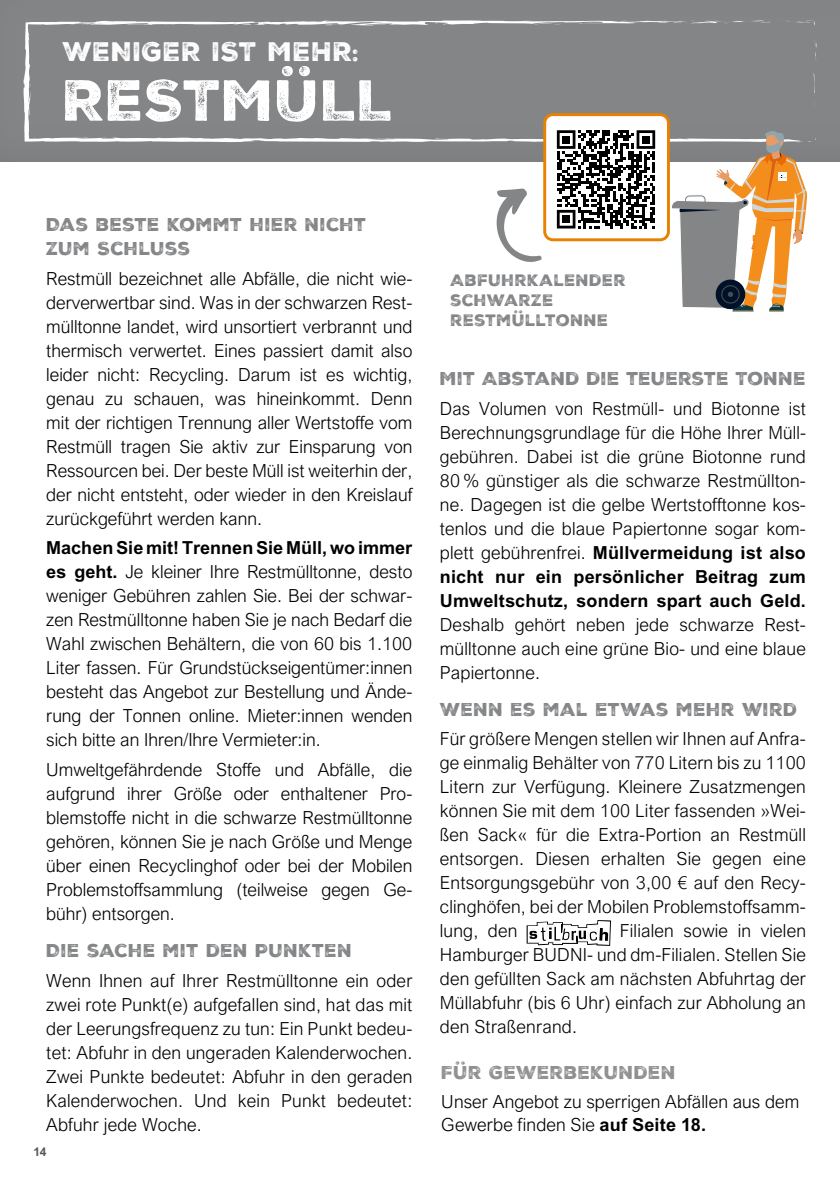
<style>
.page{position:relative;width:840px;height:1191px;background:#fff}
.page>*{position:absolute;margin:0;border:0;box-sizing:border-box;transform-origin:0 0}
.t1{font:56px "Nexa Rust Sans Black 2";letter-spacing:-.005em;color:#fff}
.t2{font:26px "Nexa Rust Sans Black 2";letter-spacing:.01em;color:#fff}
.t3{font:300 18px/24px "Arial Nova";letter-spacing:.01em;color:#000;text-align:justify}
.t4{font:700 18px/24px "Arial MT Std";letter-spacing:.01em;color:#000;text-align:justify}
.t5{font:18px/24px "Nexa Rust Sans Black 2";letter-spacing:.005em;color:#848587}
.t6{font:18px "Nexa Rust Sans Black 2";letter-spacing:.015em;color:#909091}
.t7{font:16px/20px "Nexa Rust Sans Black 2";letter-spacing:.015em;color:#848587}
.t8{font:700 12px "Arial MT Std";color:#565656}
.s1{font-family:"Arial MT Std";font-weight:700}
.s2{font-family:"Arial Nova";font-weight:300}
</style>
<div class="page">
<div style="left:0;top:0;width:839px;height:162px;background:#838486"></div>
<svg style="left:814px;top:40px;width:2px;height:20px"></svg>
<svg style="left:23px;top:20px;width:649px;height:123px"></svg>
<svg style="left:76px;top:23px;width:15px;height:2px"></svg>
<svg style="left:672px;top:20px;width:142px;height:4px"></svg>
<svg style="left:611px;top:21px;width:55px;height:3px"></svg>
<svg style="left:520px;top:21px;width:46px;height:4px"></svg>
<svg style="left:323px;top:20px;width:16px;height:6px"></svg>
<svg style="left:24px;top:133px;width:12px;height:6px"></svg>
<svg style="left:526px;top:920px;width:84px;height:25px"></svg>
<svg style="left:496px;top:188px;width:45px;height:74px"></svg>
<svg style="left:670px;top:130px;width:142px;height:182px"></svg>
<div style="left:544px;top:115px;width:124px;height:125px;background:#fff;border-radius:8px"></div>
<svg style="left:556px;top:130px;width:98px;height:98px"></svg>
<div style="left:562px;top:136px;width:8px;height:7px;background:#000"></div>
<div style="left:641px;top:136px;width:8px;height:7px;background:#000"></div>
<div style="left:562px;top:215px;width:8px;height:8px;background:#000"></div>
<div style="left:543px;top:113px;width:126px;height:128px;border:3px solid #e88000;border-radius:8px"></div>
<h2 class="t2" style="left:62px;top:34px;width:298px">WENIGER IST MEHR:</h2>
<h1 class="t1" style="left:63px;top:63px;width:333px">RESTMÜLL</h1>
<p class="t5" style="left:46px;top:212px;width:321px">DAS BESTE KOMMT HIER NICHT<br>ZUM SCHLUSS</p>
<p class="t3" style="left:46px;top:266px;width:367px">Restmüll bezeichnet alle Abfälle, die nicht wie&shy;derverwertbar sind. Was in der schwarzen Rest&shy;mülltonne landet, wird unsortiert verbrannt und thermisch verwertet. Eines passiert damit also leider nicht: Recycling. Darum ist es wichtig, genau zu schauen, was hineinkommt. Denn mit der richtigen Trennung aller Wertstoffe vom Restmüll tragen Sie aktiv zur Einsparung von Ressourcen bei. Der beste Müll ist weiterhin der, der nicht entsteht, oder wieder in den Kreislauf zurückgeführt werden kann.</p>
<p class="t4" style="left:46px;top:535px;width:367px">Machen Sie mit! Trennen Sie Müll, wo immer</p>
<p class="t3" style="left:46px;top:560px;width:367px"><span class="s1">es geht.</span> Je kleiner Ihre Restmülltonne, desto weniger Gebühren zahlen Sie. Bei der schwar&shy;zen Restmülltonne haben Sie je nach Bedarf die Wahl zwischen Behältern, die von 60 bis 1.100<br>Liter fassen. Für Grundstückseigentümer:innen besteht das Angebot zur Bestellung und Ände&shy;rung der Tonnen online. Mieter:innen wenden sich bitte an Ihren/Ihre Vermieter:in.</p>
<p class="t3" style="left:46px;top:757px;width:367px">Umweltgefährdende Stoffe und Abfälle, die aufgrund ihrer Größe oder enthaltener Pro&shy;blemstoffe nicht in die schwarze Restmülltonne gehören, können Sie je nach Größe und Menge über einen Recyclinghof oder bei der Mobilen Problemstoffsammlung (teilweise gegen Ge&shy;bühr) entsorgen.</p>
<p class="t5" style="left:46px;top:938px;width:307px">DIE SACHE MIT DEN PUNKTEN</p>
<p class="t3" style="left:46px;top:968px;width:367px">Wenn Ihnen auf Ihrer Restmülltonne ein oder zwei rote Punkt(e) aufgefallen sind, hat das mit der Leerungsfrequenz zu tun: Ein Punkt bedeu&shy;tet: Abfuhr in den ungeraden Kalenderwochen.<br>Zwei Punkte bedeutet: Abfuhr in den geraden Kalenderwochen. Und kein Punkt bedeutet:<br>Abfuhr jede Woche.</p>
<p class="t8" style="left:34px;top:1144px;width:15px">14</p>
<p class="t7" style="left:450px;top:270px;width:177px">ABFUHRKALENDER<br>SCHWARZE<br>RESTMÜLLTONNE</p>
<p class="t5" style="left:439px;top:366px;width:367px">MIT ABSTAND DIE TEUERSTE TONNE</p>
<p class="t3" style="left:439px;top:396px;width:367px">Das Volumen von Restmüll- und Biotonne ist Berechnungsgrundlage für die Höhe Ihrer Müll&shy;gebühren. Dabei ist die grüne Biotonne rund 80 % günstiger als die schwarze Restmüllton&shy;ne. Dagegen ist die gelbe Wertstofftonne kos&shy;tenlos und die blaue Papiertonne sogar kom-</p>
<p class="t4" style="left:439px;top:540px;width:367px"><span class="s2">plett gebührenfrei.</span> Müllvermeidung ist also nicht nur ein persönlicher Beitrag zum Umweltschutz, sondern spart auch Geld.</p>
<p class="t3" style="left:439px;top:612px;width:367px">Deshalb gehört neben jede schwarze Rest&shy;mülltonne auch eine grüne Bio- und eine blaue Papiertonne.</p>
<p class="t5" style="left:439px;top:697px;width:359px">WENN ES MAL ETWAS MEHR WIRD</p>
<p class="t3" style="left:439px;top:727px;width:367px">Für größere Mengen stellen wir Ihnen auf Anfra&shy;ge einmalig Behälter von 770 Litern bis zu 1100<br>Litern zur Verfügung. Kleinere Zusatzmengen können Sie mit dem 100 Liter fassenden »Wei&shy;ßen Sack« für die Extra-Portion an Restmüll entsorgen. Diesen erhalten Sie gegen eine Entsorgungsgebühr von 3,00 € auf den Recy&shy;clinghöfen, bei der Mobilen Problemstoffsamm&shy;lung, den</p>
<p class="t3" style="left:439px;top:919px;width:367px;text-indent:180px">Filialen sowie in vielen Hamburger BUDNI- und dm-Filialen. Stellen Sie den gefüllten Sack am nächsten Abfuhrtag der Müllabfuhr (bis 6 Uhr) einfach zur Abholung an den Straßenrand.</p>
<p class="t6" style="left:441px;top:1060px;width:236px">FÜR GEWERBEKUNDEN</p>
<p class="t3" style="left:441px;top:1090px;width:359px;line-height:23px">Unser Angebot zu sperrigen Abfällen aus dem<br>Gewerbe finden Sie <span class="s1">auf Seite 18.</span></p>
</div>
